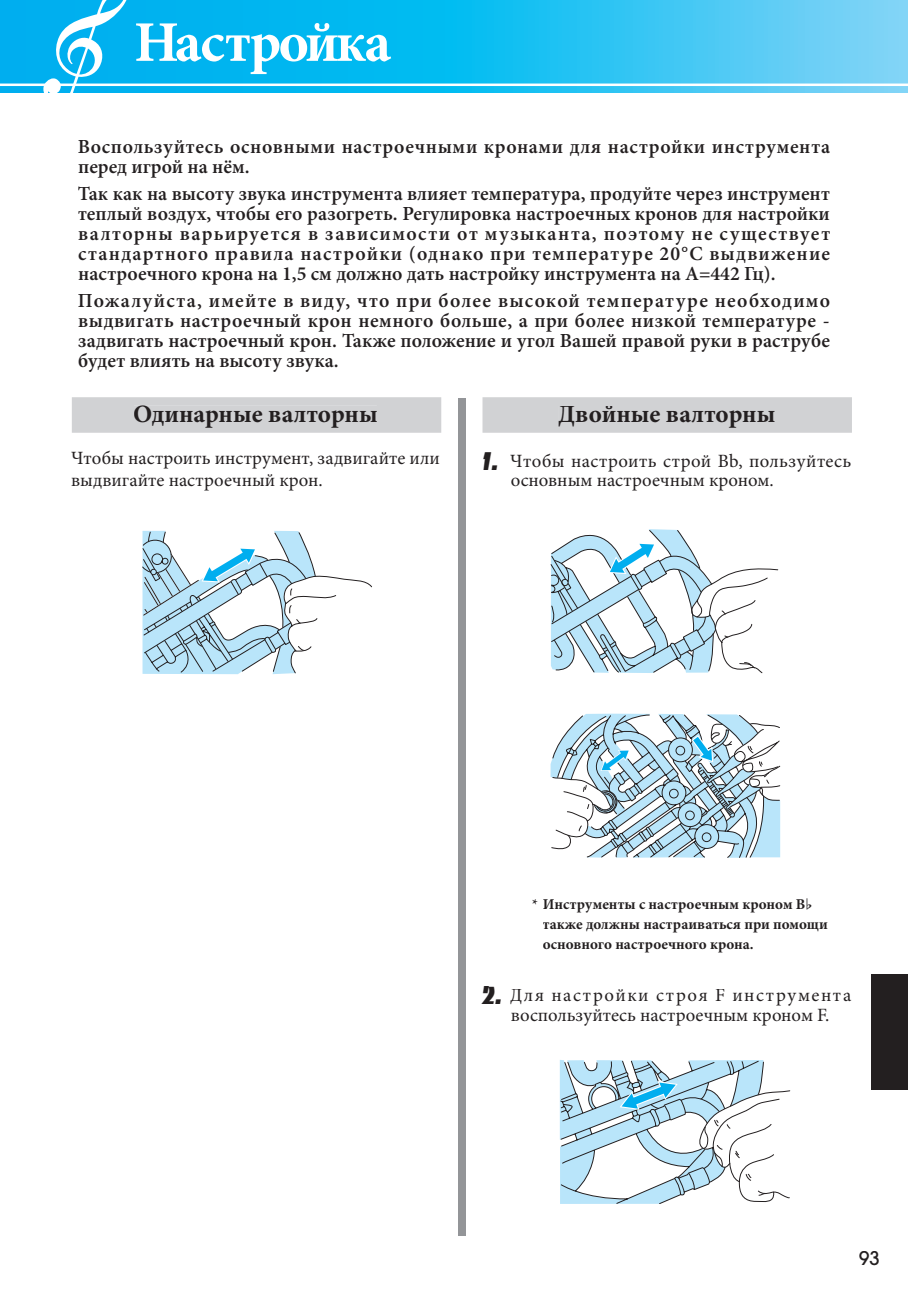
<style>
.page{position:relative;width:908px;height:1291px;background:#fff}
.page>*{position:absolute;margin:0;border:0;box-sizing:border-box;transform-origin:0 0}
.t1{font:700 57.5px "Minion Pro";letter-spacing:-.04em;color:#fff}
.t2{font:700 25px "Minion Pro";color:#231f20}
.t3{font:600 20px/20px "Minion Pro";letter-spacing:.015em;color:#231f20;text-align:justify}
.t4{font:18.75px/19.5px "Minion Pro";letter-spacing:.01em;color:#231f20}
.t5{font:500 18.75px "Avant Garde";color:#231f20}
.t6{font:700 15px/20px "Minion Pro";color:#231f20;scale:.95 1}
.s1{font-family:"Banco";font-size:25px}
.s2{font-family:"Sonata Point";font-weight:400}
</style>
<div class="page">
<div style="left:870px;top:973px;width:37px;height:116px;background:#231f20"></div>
<div style="left:72px;top:397px;width:369px;height:35px;background:#d1d2d4"></div>
<svg style="left:0;top:0;width:907px;height:92px;background:#25bff2"></svg>
<hr style="left:0;top:83px;width:907px;height:3px;background:#fff">
<div style="left:458px;top:398px;width:7px;height:837px;background:#939598"></div>
<svg style="left:43px;top:0;width:89px;height:93px"></svg>
<div style="left:134px;top:406px;width:243px;height:22px;background:#d1d2d4"></div>
<div style="left:482px;top:397px;width:369px;height:35px;background:#d1d2d4"></div>
<div style="left:558px;top:406px;width:216px;height:22px;background:#d1d2d4"></div>
<svg style="left:142px;top:531px;width:230px;height:143px"></svg>
<svg style="left:550px;top:529px;width:228px;height:144px"></svg>
<svg style="left:550px;top:713px;width:230px;height:144px"></svg>
<svg style="left:559px;top:1060px;width:231px;height:143px"></svg>
<h1 class="t1" style="left:134px;top:8px;width:258px">Настройка</h1>
<p class="t3" style="left:78px;top:137px;width:753px">Воспользуйтесь основными настроечными кронами для настройки инструмента перед игрой на нём.</p>
<p class="t3" style="left:78px;top:184px;width:753px">Так как на высоту звука инструмента влияет температура, продуйте через инструмент теплый воздух, чтобы его разогреть. Регулировка настроечных кронов для настройки валторны варьируется в зависимости от музыканта, поэтому не существует стандартного правила настройки (однако при температуре 20°С выдвижение настроечного крона на 1,5 см должно дать настройку инструмента на А=442 Гц).</p>
<p class="t3" style="left:78px;top:291px;width:753px">Пожалуйста, имейте в виду, что при более высокой температуре необходимо выдвигать настроечный крон немного больше, а при более низкой температуре - задвигать настроечный крон. Также положение и угол Вашей правой руки в раструбе будет влиять на высоту звука.</p>
<p class="t2" style="left:133px;top:399px;width:246px">Одинарные валторны</p>
<p class="t4" style="left:71px;top:447px;width:370px;line-height:22.5px">Чтобы настроить инструмент, задвигайте или выдвигайте настроечный крон.</p>
<p class="t2" style="left:558px;top:399px;width:218px">Двойные валторны</p>
<p class="t4" style="left:510px;top:451px;width:342px;text-indent:-28px"><span class="s1">1.</span> Чтобы настроить строй Bb, пользуйтесь основным настроечным кроном.</p>
<p class="t6" style="left:542px;top:894px;width:301px;text-indent:-11px">* Инструменты с настроечным кроном B<span class="s2">b </span>также должны настраиваться при помощи основного настроечного крона.</p>
<p class="t4" style="left:482px;top:986px;width:370px;text-align:center"><span class="s1">2.</span> Для настройки строя F инструмента воспользуйтесь настроечным кроном F.</p>
<p class="t5" style="left:858px;top:1246px;width:22px">93</p>
</div>
